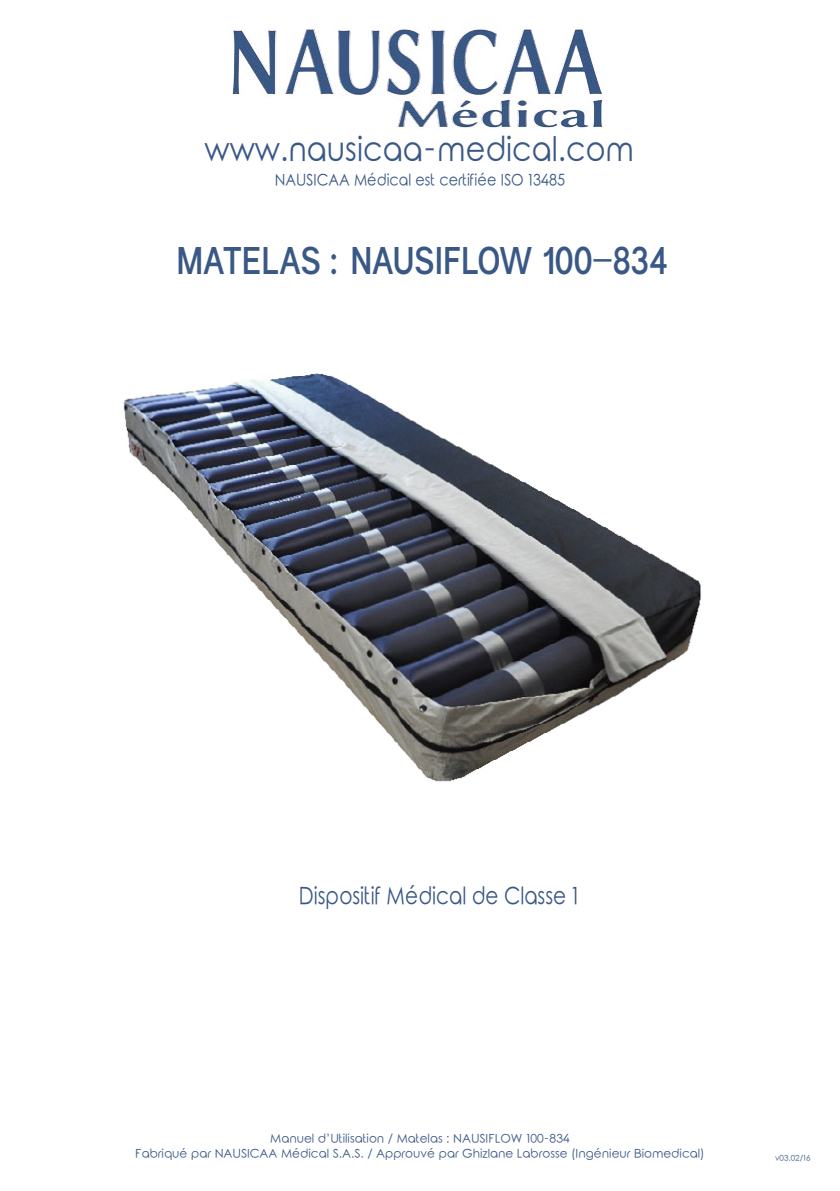
<style>
.page{position:relative;width:840px;height:1191px;background:#fff}
.page>*{position:absolute;margin:0;border:0;box-sizing:border-box;transform-origin:0 0}
.t1{font:500 40px "Kalypsa";color:#3a5886;scale:.83 1}
.t2{font:33.6px "Rounded Elegance";color:#3a5886;scale:.89 1}
.t3{font:24px "Rounded Elegance";color:#3a5886;scale:.83 1}
.t4{font:16px "Rounded Elegance";color:#3a5886;scale:.89 1}
.t5{font:12px/14.4px "Rounded Elegance";color:#3a5886;text-align:center}
.t6{font:8px "Rounded Elegance";color:#3a5886}
</style>
<div class="page">
<img style="left:123px;top:373px;width:578px;height:409px">
<img style="left:232px;top:28px;width:371px;height:100px">
<h2 class="t2" style="left:204px;top:129px;width:483px">www.nausicaa-medical.com</h2>
<h3 class="t4" style="left:275px;top:170px;width:327px">NAUSICAA Médical est certifiée ISO 13485</h3>
<h1 class="t1" style="left:177px;top:237px;width:592px">MATELAS : NAUSIFLOW 100-834</h1>
<h3 class="t3" style="left:299px;top:882px;width:339px">Dispositif Médical de Classe 1</h3>
<p class="t5" style="left:135px;top:1132px;width:570px">Manuel d’Utilisation / Matelas : NAUSIFLOW 100-834<br>Fabriqué par NAUSICAA Médical S.A.S. / Approuvé par Ghizlane Labrosse (Ingénieur Biomedical)</p>
<p class="t6" style="left:774px;top:1153px;width:37px">v03.02/16</p>
</div>
